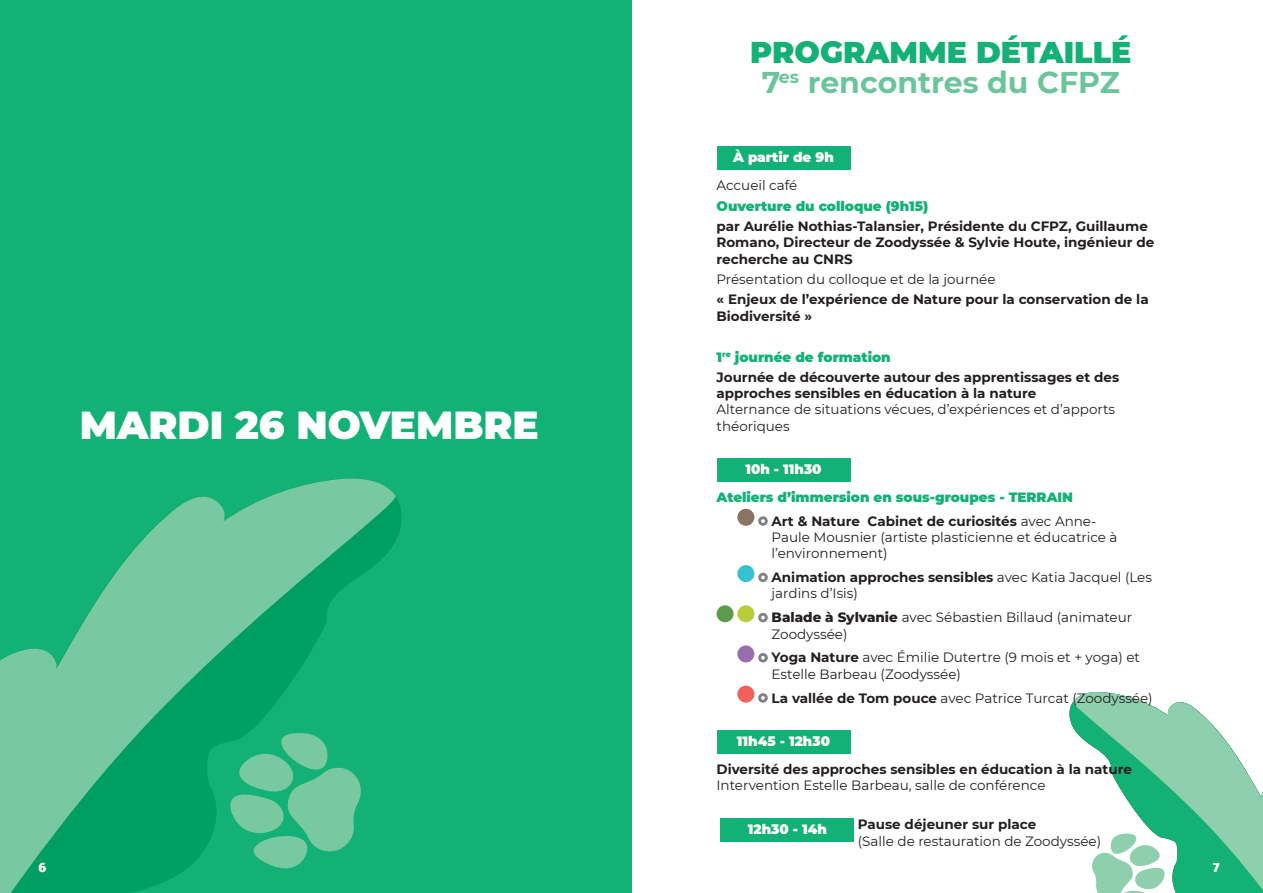
<style>
.page{position:relative;width:1263px;height:893px;background:#fff}
.page>*{position:absolute;margin:0;border:0;box-sizing:border-box;transform-origin:0 0}
.t1{font:900 39px "Montserrat";color:#fff}
.t2{font:900 30px/30px "Montserrat";color:#13b176;text-align:center}
.t3{font:13.5px/16.2px "Montserrat";color:#231f20}
.t4{font:700 13.5px/16.2px "Montserrat";color:#231f20}
.t5{font:900 13.5px/24px "Montserrat";color:#13b176}
.t6{font:900 13.5px "Montserrat";color:#fff}
.t7{font:800 13.35px "Fira Sans";color:#fff}
.s1{font-weight:700;color:#6bc59b}
.s2{font-weight:900;color:#13b176}
.s3{font-weight:700;color:#231f20}
.s4{font-weight:400;color:#231f20}
.s5{font-weight:700}
.s6{font-weight:800}
</style>
<div class="page">
<svg style="left:1069px;top:692px;width:194px;height:201px"></svg>
<div style="left:0;top:0;width:631px;height:893px;background:#13b176"></div>
<svg style="left:0;top:479px;width:401px;height:414px"></svg>
<svg style="left:225px;top:730px;width:140px;height:151px"></svg>
<div style="left:716px;top:146px;width:134px;height:24px;background:#13b176"></div>
<div style="left:716px;top:458px;width:134px;height:23px;background:#13b176"></div>
<div style="left:737px;top:509px;width:17px;height:17px;background:#897361;border-radius:50%"></div>
<svg style="left:758px;top:516px;width:10px;height:10px"></svg>
<div style="left:737px;top:565px;width:17px;height:17px;background:#36c1d1;border-radius:50%"></div>
<svg style="left:758px;top:573px;width:10px;height:9px"></svg>
<div style="left:716px;top:605px;width:17px;height:17px;background:#5f9b4f;border-radius:50%"></div>
<div style="left:737px;top:605px;width:17px;height:17px;background:#bbcc3b;border-radius:50%"></div>
<svg style="left:758px;top:613px;width:10px;height:9px"></svg>
<div style="left:737px;top:645px;width:17px;height:17px;background:#986eaf;border-radius:50%"></div>
<svg style="left:758px;top:653px;width:10px;height:9px"></svg>
<div style="left:737px;top:686px;width:17px;height:17px;background:#f1615c;border-radius:50%"></div>
<svg style="left:758px;top:693px;width:10px;height:10px"></svg>
<div style="left:716px;top:730px;width:134px;height:23px;background:#13b176"></div>
<div style="left:720px;top:818px;width:134px;height:24px;background:#13b176"></div>
<h1 class="t1" style="left:80px;top:396px;width:460px">MARDI 26 NOVEMBRE</h1>
<p class="t7" style="left:39px;top:855px;width:9px">6</p>
<h2 class="t2" style="left:750px;top:36px;width:383px">PROGRAMME DÉTAILLÉ<br><span class="s1">7</span><sup>es</sup> <span class="s1">rencontres du CFPZ</span></h2>
<p class="t6" style="left:733px;top:147px;width:102px">À partir de 9h</p>
<p class="t3" style="left:716px;top:177px;width:82px">Accueil café</p>
<p class="t5" style="left:716px;top:193px;width:213px">Ouverture du colloque (9h15)</p>
<p class="t4" style="left:716px;top:218px;width:439px">par Aurélie Nothias-Talansier, Présidente du CFPZ, Guillaume<br>Romano, Directeur de Zoodyssée &amp; Sylvie Houte, ingénieur de recherche au CNRS</p>
<p class="t3" style="left:716px;top:271px;width:280px">Présentation du colloque et de la journée</p>
<p class="t4" style="left:716px;top:291px;width:434px">« Enjeux de l’expérience de Nature pour la conservation de la<br>Biodiversité »</p>
<p class="t4" style="left:716px;top:346px;width:404px;line-height:20.4px"><span class="s2">1</span><sup>re</sup> <span class="s2">journée de formation<br></span>Journée de découverte autour des apprentissages et des</p>
<p class="t4" style="left:716px;top:385px;width:321px">approches sensibles en éducation à la nature</p>
<p class="t3" style="left:716px;top:401px;width:400px">Alternance de situations vécues, d’expériences et d’apports théoriques</p>
<p class="t6" style="left:745px;top:459px;width:78px">10h - 11h30</p>
<p class="t5" style="left:772px;top:484px;width:326px;text-indent:-55px">Ateliers d’immersion en sous-groupes - TERRAIN<br><span class="s3">Art &amp; Nature Cabinet de curiosités</span> <span class="s4">avec Anne-</span></p>
<p class="t3" style="left:772px;top:529px;width:347px">Paule Mousnier (artiste plasticienne et éducatrice à l’environnement)</p>
<p class="t3" style="left:772px;top:569px;width:382px"><span class="s5">Animation approches sensibles</span> avec Katia Jacquel (Les jardins d’Isis)</p>
<p class="t3" style="left:772px;top:609px;width:362px"><span class="s6">Balade à Sylvanie</span> avec Sébastien Billaud (animateur<br>Zoodyssée)</p>
<p class="t3" style="left:772px;top:649px;width:370px"><span class="s5">Yoga Nature</span> avec Émilie Dutertre (9 mois et + yoga) et<br>Estelle Barbeau (Zoodyssée)</p>
<p class="t3" style="left:772px;top:689px;width:383px"><span class="s5">La vallée de Tom pouce</span> avec Patrice Turcat (Zoodyssée)</p>
<p class="t6" style="left:737px;top:731px;width:95px">11h45 - 12h30</p>
<p class="t4" style="left:716px;top:760px;width:417px">Diversité des approches sensibles en éducation à la nature</p>
<p class="t3" style="left:716px;top:777px;width:330px">Intervention Estelle Barbeau, salle de conférence</p>
<p class="t6" style="left:748px;top:819px;width:81px">12h30 - 14h</p>
<p class="t4" style="left:858px;top:816px;width:180px">Pause déjeuner sur place</p>
<p class="t3" style="left:858px;top:833px;width:245px">(Salle de restauration de Zoodyssée)</p>
<p class="t7" style="left:1213px;top:855px;width:8px">7</p>
</div>
